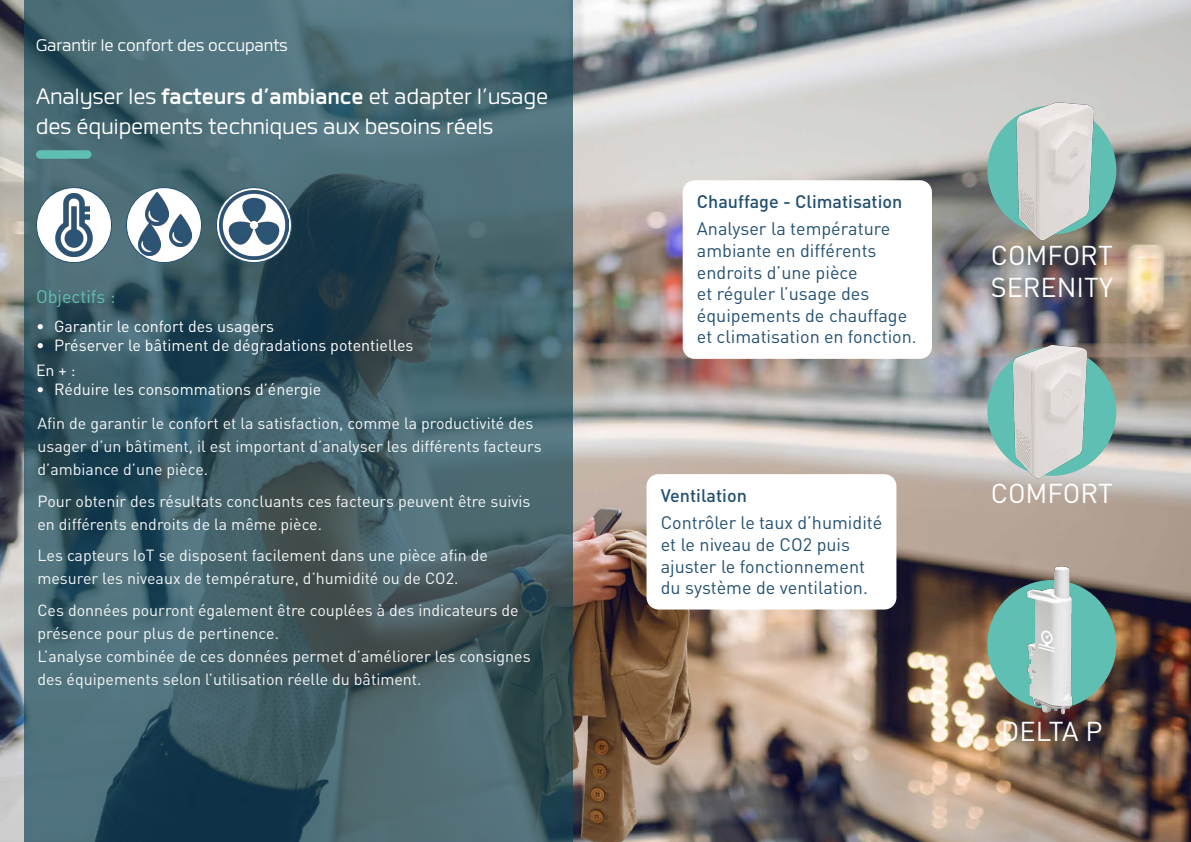
<style>
.page{position:relative;width:1191px;height:842px;background:#fff}
.page>*{position:absolute;margin:0;border:0;box-sizing:border-box;transform-origin:0 0}
.t1{font:29px/30px "Labrador B";color:#fff}
.t2{font:27px/32.4px "DIN Pro";color:#fff}
.t3{font:22px "Labrador B";color:#fff}
.t4{font:18px/21.6px "DIN Pro";color:#245171}
.t5{font:500 18px "DIN Pro";color:#245171}
.t6{font:18px "DIN Pro";color:#5fbfb2}
.t7{font:16px/23px "DIN Pro";color:#fff}
.s1{font-weight:700}
</style>
<div class="page">
<img style="left:0;top:0;width:1191px;height:842px">
<svg style="left:25px;top:0;width:548px;height:842px"></svg>
<div style="left:987px;top:347px;width:129px;height:129px;background:#5fbfb2;border-radius:50%"></div>
<img style="left:1000px;top:342px;width:100px;height:139px">
<div style="left:987px;top:106px;width:129px;height:129px;background:#5fbfb2;border-radius:50%"></div>
<img style="left:1004px;top:101px;width:91px;height:140px">
<div style="left:36px;top:150px;width:55px;height:9px;background:#5fbfb2;border-radius:4px"></div>
<div style="left:37px;top:188px;width:74px;height:75px;background:#fff;border-radius:50%"></div>
<div style="left:36px;top:187px;width:76px;height:76px;border:1px solid #245171;border-radius:50%"></div>
<img style="left:43px;top:194px;width:62px;height:62px">
<div style="left:126px;top:188px;width:75px;height:75px;background:#fff;border-radius:50%"></div>
<div style="left:126px;top:187px;width:76px;height:76px;border:1px solid #245171;border-radius:50%"></div>
<img style="left:169px;top:215px;width:23px;height:32px">
<img style="left:138px;top:225px;width:23px;height:30px">
<img style="left:146px;top:193px;width:22px;height:32px">
<div style="left:216px;top:187px;width:76px;height:76px;border:1px solid #245171;border-radius:50%"></div>
<img style="left:219px;top:190px;width:70px;height:70px">
<div style="left:987px;top:580px;width:129px;height:129px;background:#5fbfb2;border-radius:50%"></div>
<img style="left:993px;top:557px;width:117px;height:175px">
<div style="left:682px;top:180px;width:250px;height:179px;background:#fff;border-radius:12px"></div>
<div style="left:646px;top:474px;width:250px;height:135px;background:#fff;border-radius:12px"></div>
<p class="t3" style="left:36px;top:34px;width:253px">Garantir le confort des occupants</p>
<p class="t1" style="left:36px;top:80px;width:514px">Analyser les <span class="s1">facteurs d’ambiance</span> et adapter l’usage des équipements techniques aux besoins réels</p>
<p class="t6" style="left:36px;top:284px;width:81px">Objectifs :</p>
<p class="t7" style="left:36px;top:314px;width:240px">• Garantir le confort des usagers</p>
<p class="t7" style="left:36px;top:333px;width:379px">• Préserver le bâtiment de dégradations potentielles</p>
<p class="t7" style="left:36px;top:358px;width:41px">En + :</p>
<p class="t7" style="left:36px;top:372px;width:499px;line-height:34px">• Réduire les consommations d’énergie<br>Afin de garantir le confort et la satisfaction, comme la productivité des</p>
<p class="t7" style="left:37px;top:434px;width:506px">usager d’un bâtiment, il est important d’analyser les différents facteurs d’ambiance d’une pièce.</p>
<p class="t7" style="left:37px;top:489px;width:494px">Pour obtenir des résultats concluants ces facteurs peuvent être suivis en différents endroits de la même pièce.</p>
<p class="t7" style="left:37px;top:543px;width:452px">Les capteurs IoT se disposent facilement dans une pièce afin de mesurer les niveaux de température, d’humidité ou de CO2.</p>
<p class="t7" style="left:37px;top:598px;width:495px">Ces données pourront également être couplées à des indicateurs de présence pour plus de pertinence.<br>L’analyse combinée de ces données permet d’améliorer les consignes des équipements selon l’utilisation réelle du bâtiment.</p>
<p class="t5" style="left:697px;top:189px;width:207px">Chauffage - Climatisation</p>
<p class="t4" style="left:697px;top:217px;width:221px">Analyser la température ambiante en différents endroits d’une pièce<br>et réguler l’usage des équipements de chauffage et climatisation en fonction.</p>
<p class="t5" style="left:660px;top:483px;width:88px">Ventilation</p>
<p class="t4" style="left:660px;top:511px;width:223px">Contrôler le taux d’humidité et le niveau de CO2 puis ajuster le fonctionnement du système de ventilation.</p>
<p class="t2" style="left:990px;top:238px;width:124px">COMFORT<br>SERENITY</p>
<p class="t2" style="left:990px;top:476px;width:123px">COMFORT</p>
<p class="t2" style="left:1001px;top:714px;width:103px">DELTA P</p>
</div>
